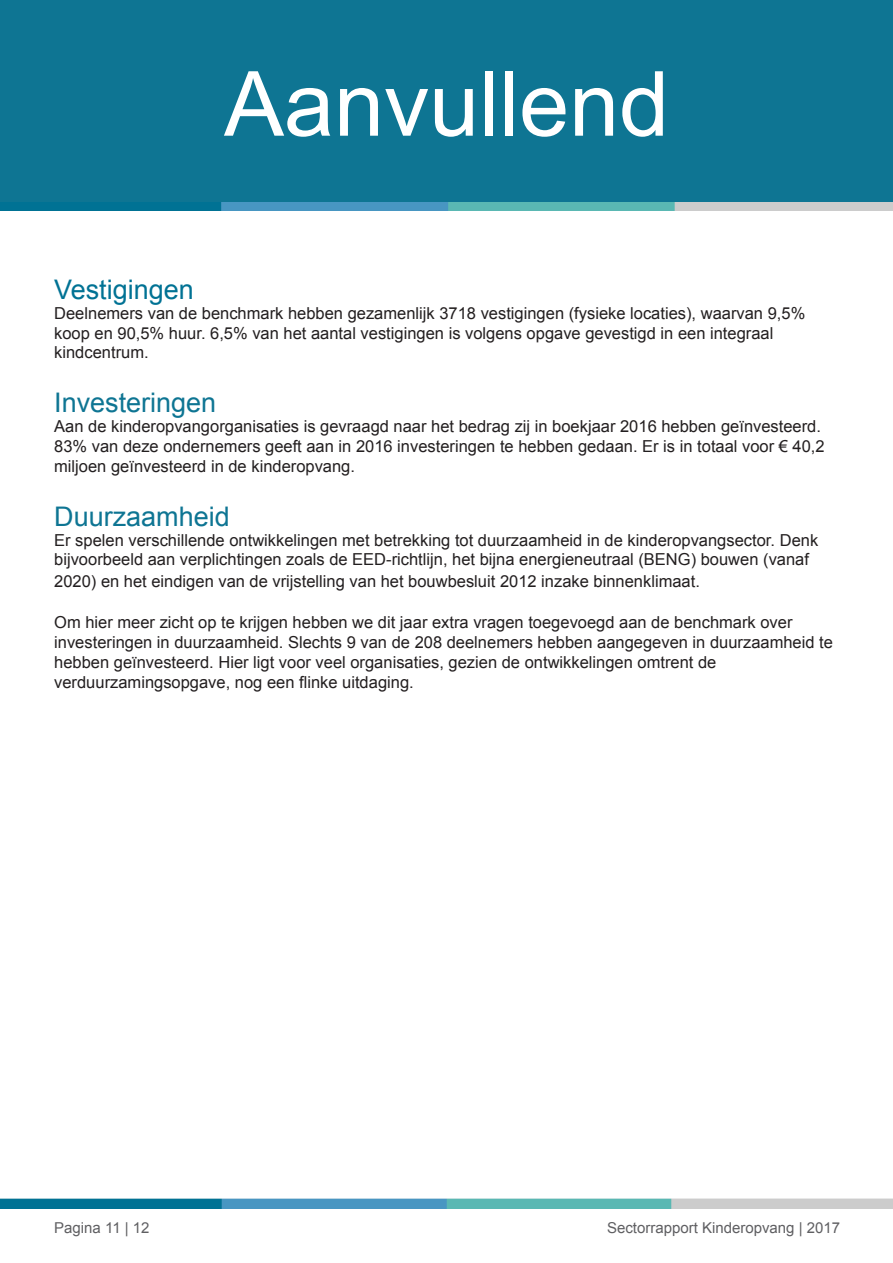
<style>
.page{position:relative;width:893px;height:1263px;background:#fff}
.page>*{position:absolute;margin:0;border:0;box-sizing:border-box;transform-origin:0 0}
.t1{font:90px "Arial";color:#fff}
.t2{font:27px "Arial";color:#0e7593}
.t3{font:27px "Arial";color:#007294}
.t4{font:16.5px/19.8px "Arial";color:#231f20}
.t5{font:15px "Arial";color:#5f5f62}
</style>
<div class="page">
<div style="left:0;top:0;width:893px;height:207px;background:#0e7593"></div>
<img style="left:0;top:203px;width:893px;height:8px">
<img style="left:0;top:1198px;width:893px;height:11px">
<p class="t1" style="left:224px;top:45px;width:447px">Aanvullend</p>
<p class="t3" style="left:54px;top:272px;width:141px">Vestigingen</p>
<p class="t4" style="left:54px;top:303px;width:753px">Deelnemers van de benchmark hebben gezamenlijk 3718 vestigingen (fysieke locaties), waarvan 9,5% koop en 90,5% huur. 6,5% van het aantal vestigingen is volgens opgave gevestigd in een integraal</p>
<p class="t4" style="left:54px;top:343px;width:96px">kindcentrum.</p>
<p class="t2" style="left:54px;top:385px;width:164px">Investeringen</p>
<p class="t4" style="left:54px;top:417px;width:772px">Aan de kinderopvangorganisaties is gevraagd naar het bedrag zij in boekjaar 2016 hebben geïnvesteerd.<br>83% van deze ondernemers geeft aan in 2016 investeringen te hebben gedaan. Er is in totaal voor € 40,2 miljoen geïnvesteerd in de kinderopvang.</p>
<p class="t2" style="left:54px;top:499px;width:177px">Duurzaamheid</p>
<p class="t4" style="left:54px;top:530px;width:766px">Er spelen verschillende ontwikkelingen met betrekking tot duurzaamheid in de kinderopvangsector. Denk bijvoorbeeld aan verplichtingen zoals de EED-richtlijn, het bijna energieneutraal (BENG) bouwen (vanaf</p>
<p class="t4" style="left:54px;top:571px;width:647px">2020) en het eindigen van de vrijstelling van het bouwbesluit 2012 inzake binnenklimaat.</p>
<p class="t4" style="left:54px;top:613px;width:740px">Om hier meer zicht op te krijgen hebben we dit jaar extra vragen toegevoegd aan de benchmark over</p>
<p class="t4" style="left:54px;top:633px;width:780px">investeringen in duurzaamheid. Slechts 9 van de 208 deelnemers hebben aangegeven in duurzaamheid te hebben geïnvesteerd. Hier ligt voor veel organisaties, gezien de ontwikkelingen omtrent de</p>
<p class="t4" style="left:54px;top:672px;width:361px">verduurzamingsopgave, nog een flinke uitdaging.</p>
<p class="t5" style="left:54px;top:1217px;width:97px">Pagina 11 | 12</p>
<p class="t5" style="left:607px;top:1217px;width:235px">Sectorrapport Kinderopvang | 2017</p>
</div>
